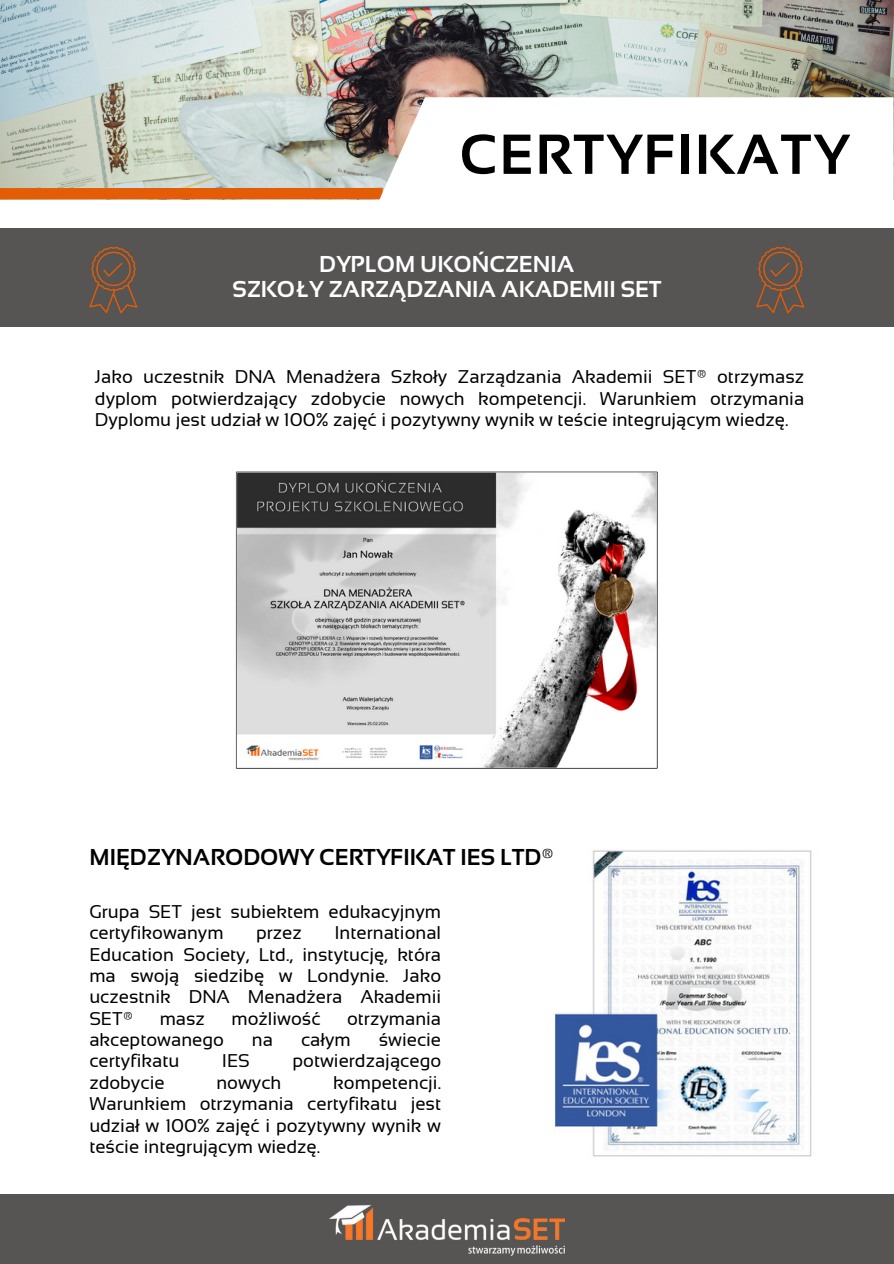
<style>
.page{position:relative;width:894px;height:1264px;background:#fff}
.page>*{position:absolute;margin:0;border:0;box-sizing:border-box;transform-origin:0 0}
.t1{font:700 56.1px "Sansation";letter-spacing:.035em;color:#000}
.t2{font:700 22.95px/24.8px "Sansation";color:#fff;text-align:center}
.t3{font:700 22.95px "Sansation";color:#000}
.t4{font:18.45px/21.3px "Sansation";color:#000;text-align:justify}
</style>
<div class="page">
<img style="left:0;top:0;width:893px;height:200px">
<div style="left:0;top:188px;width:382px;height:11px;background:#e45c05"></div>
<svg style="left:358px;top:97px;width:535px;height:230px"></svg>
<div style="left:0;top:1194px;width:893px;height:69px;background:#575454"></div>
<img style="left:329px;top:1204px;width:235px;height:51px">
<div style="left:0;top:228px;width:893px;height:98px;background:#575454"></div>
<svg style="left:89px;top:247px;width:48px;height:66px"></svg>
<svg style="left:756px;top:247px;width:48px;height:66px"></svg>
<img style="left:554px;top:850px;width:258px;height:307px">
<svg style="left:236px;top:471px;width:421px;height:298px"></svg>
<h1 class="t1" style="left:459px;top:123px;width:390px">CERTYFIKATY</h1>
<p class="t2" style="left:232px;top:252px;width:430px">DYPLOM UKOŃCZENIA<br>SZKOŁY ZARZĄDZANIA AKADEMII SET</p>
<p class="t4" style="left:95px;top:366px;width:710px">Jako uczestnik DNA Menadżera Szkoły Zarządzania Akademii SET® otrzymasz dyplom potwierdzający zdobycie nowych kompetencji. Warunkiem otrzymania Dyplomu jest udział w 100% zajęć i pozytywny wynik w teście integrującym wiedzę.</p>
<p class="t3" style="left:89px;top:844px;width:466px">MIĘ DZYNARODOWY CERTYFIKAT IES LTD®</p>
<p class="t4" style="left:89px;top:900px;width:353px">Grupa SET jest subiektem edukacyjnym certyfikowanym</p>
<p class="t4" style="left:89px;top:922px;width:353px;text-indent:245px">International Education Society, Ltd., instytucję, która ma swoją siedzibę w Londynie. Jako uczestnik DNA Menadżera Akademii SET®</p>
<p class="t4" style="left:256px;top:922px;width:47px">przez</p>
<p class="t4" style="left:160px;top:1007px;width:47px">masz</p>
<p class="t4" style="left:231px;top:1007px;width:91px">możliwość</p>
<p class="t4" style="left:347px;top:1007px;width:96px">otrzymania</p>
<p class="t4" style="left:89px;top:1029px;width:136px">akceptowanego</p>
<p class="t4" style="left:252px;top:1029px;width:23px">na</p>
<p class="t4" style="left:301px;top:1029px;width:51px">całym</p>
<p class="t4" style="left:378px;top:1029px;width:64px">świecie</p>
<p class="t4" style="left:89px;top:1050px;width:91px">certyfikatu</p>
<p class="t4" style="left:222px;top:1050px;width:29px">IES</p>
<p class="t4" style="left:292px;top:1050px;width:150px">potwierdzającego</p>
<p class="t4" style="left:89px;top:1071px;width:77px">zdobycie</p>
<p class="t4" style="left:216px;top:1071px;width:67px">nowych</p>
<p class="t4" style="left:89px;top:1071px;width:353px;text-indent:244px">kompetencji.<br>Warunkiem otrzymania certyfikatu jest udział w 100% zajęć i pozytywny wynik w teście integrującym wiedzę.</p>
</div>
